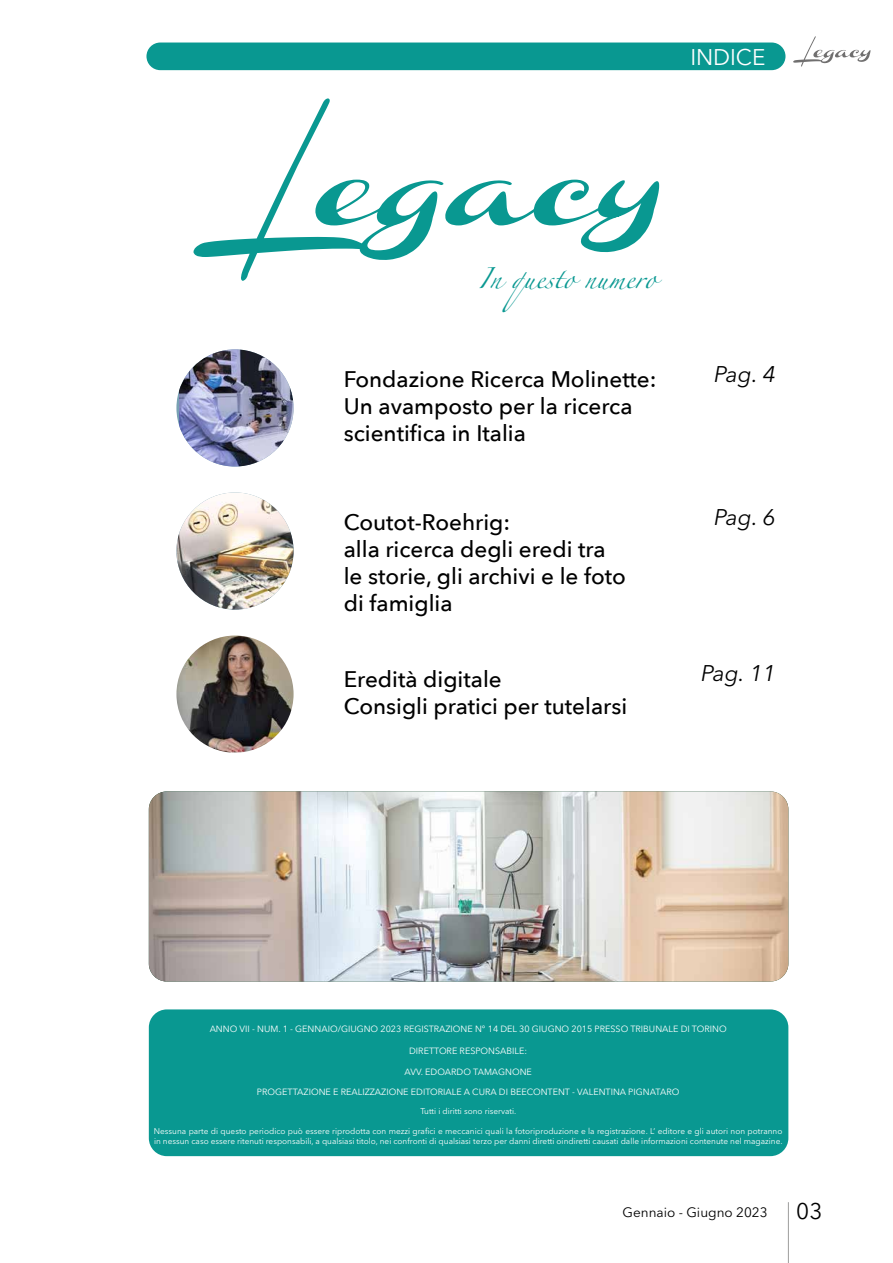
<style>
.page{position:relative;width:893px;height:1263px;background:#fff}
.page>*{position:absolute;margin:0;border:0;box-sizing:border-box;transform-origin:0 0}
.t1{font:47.25px "Zapfino Extra LT One";color:#099891}
.t2{font:500 22.5px/27px "Avenir Next";color:#000}
.t3{font:italic 22.5px "Avenir Next LT Pro";color:#000}
.t4{font:22.5px "Avenir Next LT Pro";letter-spacing:-.005em;color:#fff}
.t5{font:22.5px "Avenir Next LT Pro";color:#000}
.t6{font:13.5px "Avenir Next LT Pro";color:#000}
.t7{font:9px/19.8px "Avenir Next LT Pro";color:#fff;text-align:center}
.t8{font:8.25px/9.9px "Avenir Next LT Pro";color:#fff}
</style>
<div class="page">
<div style="left:146px;top:43px;width:639px;height:27px;background:#099891;border-radius:14px"></div>
<svg style="left:193px;top:98px;width:466px;height:183px"></svg>
<div style="left:149px;top:1009px;width:639px;height:147px;background:#099891;border-radius:18px"></div>
<img style="left:149px;top:791px;width:639px;height:190px">
<img style="left:179px;top:349px;width:115px;height:117px">
<img style="left:176px;top:492px;width:118px;height:118px;border-radius:59px">
<img style="left:176px;top:635px;width:118px;height:118px;border-radius:59px">
<hr style="left:788px;top:1202px;width:1px;height:61px;background:#9d9d9c">
<svg style="left:793px;top:36px;width:77px;height:31px"></svg>
<h2 class="t4" style="left:690px;top:44px;width:77px">INDICE</h2>
<h1 class="t1" style="left:478px;top:244px;width:180px">In questo numero</h1>
<h2 class="t2" style="left:344px;top:365px;width:314px">Fondazione Ricerca Molinette:<br>Un avamposto per la ricerca scientifica in Italia</h2>
<h2 class="t2" style="left:344px;top:508px;width:284px">Coutot-Roehrig:<br>alla ricerca degli eredi tra le storie, gli archivi e le foto di famiglia</h2>
<h2 class="t2" style="left:344px;top:665px;width:285px">Eredità digitale<br>Consigli pratici per tutelarsi</h2>
<h2 class="t3" style="left:714px;top:360px;width:63px">Pag. 4</h2>
<h2 class="t3" style="left:714px;top:503px;width:63px">Pag. 6</h2>
<h2 class="t3" style="left:701px;top:660px;width:76px">Pag. 11</h2>
<p class="t7" style="left:210px;top:1019px;width:518px">ANNO VII - NUM. 1 - GENNAIO/GIUGNO 2023 REGISTRAZIONE N° 14 DEL 30 GIUGNO 2015 PRESSO TRIBUNALE DI TORINO</p>
<p class="t7" style="left:409px;top:1041px;width:120px">DIRETTORE RESPONSABILE:</p>
<p class="t7" style="left:257px;top:1062px;width:424px">AVV. EDOARDO TAMAGNONE<br>PROGETTAZIONE E REALIZZAZIONE EDITORIALE A CURA DI BEECONTENT - VALENTINA PIGNATARO</p>
<p class="t8" style="left:420px;top:1106px;width:97px">Tutti i diritti sono riservati.</p>
<p class="t8" style="left:154px;top:1126px;width:630px">Nessuna parte di questo periodico può essere riprodotta con mezzi grafici e meccanici quali la fotoriproduzione e la registrazione. L’ editore e gli autori non potranno in nessun caso essere ritenuti responsabili, a qualsiasi titolo, nei confronti di qualsiasi terzo per danni diretti oindiretti causati dalle informazioni contenute nel magazine.</p>
<h3 class="t6" style="left:623px;top:1204px;width:146px">Gennaio - Giugno 2023</h3>
<h2 class="t5" style="left:796px;top:1198px;width:28px">03</h2>
</div>
